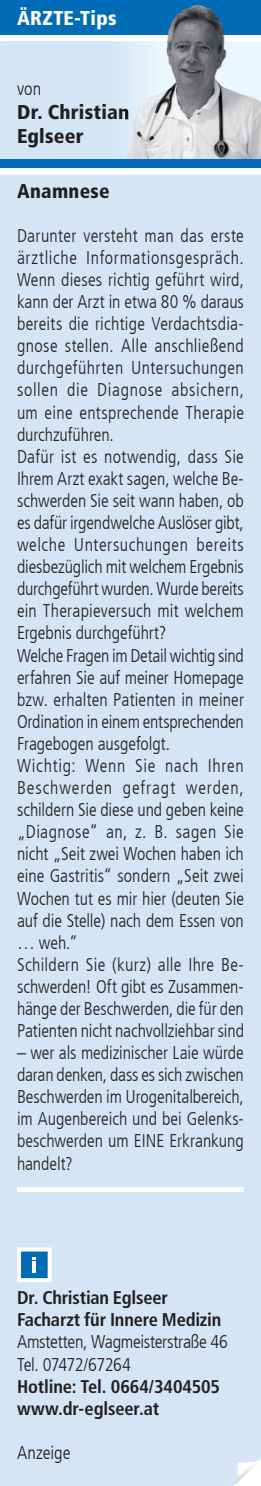
<style>
.page{position:relative;width:261px;height:1486px;background:#fff}
.page>*{position:absolute;margin:0;border:0;box-sizing:border-box;transform-origin:0 0}
.t1{font:900 condensed 20px/24px "Frutiger LT Com";letter-spacing:.01em;color:#231f20}
.t2{font:900 condensed 20px "Frutiger LT Com";letter-spacing:.015em;color:#fff}
.t3{font:300 condensed 18.4px/22px "Frutiger LT Com";color:#231f20}
.t4{font:700 condensed 18.4px/22px "Frutiger LT Com";letter-spacing:-.01em;color:#231f20}
.t5{font:300 condensed 18.4px/22px "Frutiger LT Com";letter-spacing:-.02em;color:#231f20}
</style>
<div class="page">
<div style="left:0;top:175px;width:261px;height:1310px;background:#d4e5f5"></div>
<svg style="left:234px;top:1458px;width:26px;height:27px"></svg>
<div style="left:0;top:0;width:261px;height:34px;background:#006cb7"></div>
<hr style="left:17px;top:1187px;width:227px;height:4px;background:#fff">
<div style="left:0;top:41px;width:123px;height:119px;background:#d4e5f5"></div>
<svg style="left:17px;top:1247px;width:35px;height:35px"></svg>
<img style="left:123px;top:4px;width:138px;height:156px">
<img style="left:123px;top:104px;width:5px;height:16px">
<div style="left:0;top:160px;width:261px;height:8px;background:#006cb7"></div>
<p class="t2" style="left:17px;top:6px;width:101px">ÄRZTE-Tips</p>
<p class="t3" style="left:17px;top:78px;width:26px">von</p>
<p class="t1" style="left:17px;top:100px;width:114px">Dr. Christian<br>Eglseer</p>
<p class="t1" style="left:17px;top:179px;width:94px">Anamnese</p>
<p class="t3" style="left:17px;top:225px;width:228px">Darunter versteht man das erste ärztliche Informationsgespräch.<br>Wenn dieses richtig geführt wird, kann der Arzt in etwa 80 % daraus bereits die richtige Verdachtsdia&shy;gnose stellen. Alle anschließend durchgeführten Untersuchungen sollen die Diagnose absichern, um eine entsprechende Therapie durchzuführen.<br>Dafür ist es notwendig, dass Sie<br>Ihrem Arzt exakt sagen, welche Be&shy;schwerden Sie seit wann haben, ob es dafür irgendwelche Auslöser gibt, welche Untersuchungen bereits diesbezüglich mit welchem Ergebnis durchgeführt wurden. Wurde bereits ein Therapieversuch mit welchem<br>Ergebnis durchgeführt?<br>Welche Fragen im Detail wichtig sind erfahren Sie auf meiner Homepage bzw. erhalten Patienten in meiner<br>Ordination in einem entsprechenden<br>Fragebogen ausgefolgt.<br>Wichtig: Wenn Sie nach Ihren<br>Beschwerden gefragt werden, schildern Sie diese und geben keine „Diagnose“ an, z. B. sagen Sie nicht „Seit zwei Wochen haben ich eine Gastritis“ sondern „Seit zwei<br>Wochen tut es mir hier (deuten Sie auf die Stelle) nach dem Essen von … weh.“<br>Schildern Sie (kurz) alle Ihre Be&shy;schwerden! Oft gibt es Zusammen&shy;hänge der Beschwerden, die für den<br>Patienten nicht nachvollziehbar sind</p>
<p class="t3" style="left:17px;top:1042px;width:228px;text-align:justify">– wer als medizinischer Laie würde daran denken, dass es sich zwischen Beschwerden im Urogenitalbereich, im Augenbereich und bei Gelenks&shy;beschwerden um EINE Erkrankung handelt?</p>
<p class="t4" style="left:17px;top:1286px;width:206px">Dr. Christian Eglseer<br>Facharzt für Innere Medizin</p>
<p class="t5" style="left:17px;top:1331px;width:212px">Amstetten, Wagmeisterstraße 46<br>Tel. 07472/67264</p>
<p class="t4" style="left:17px;top:1375px;width:205px">Hotline: Tel. 0664/3404505 www.dr-eglseer.at</p>
<p class="t3" style="left:17px;top:1441px;width:55px">Anzeige</p>
</div>
